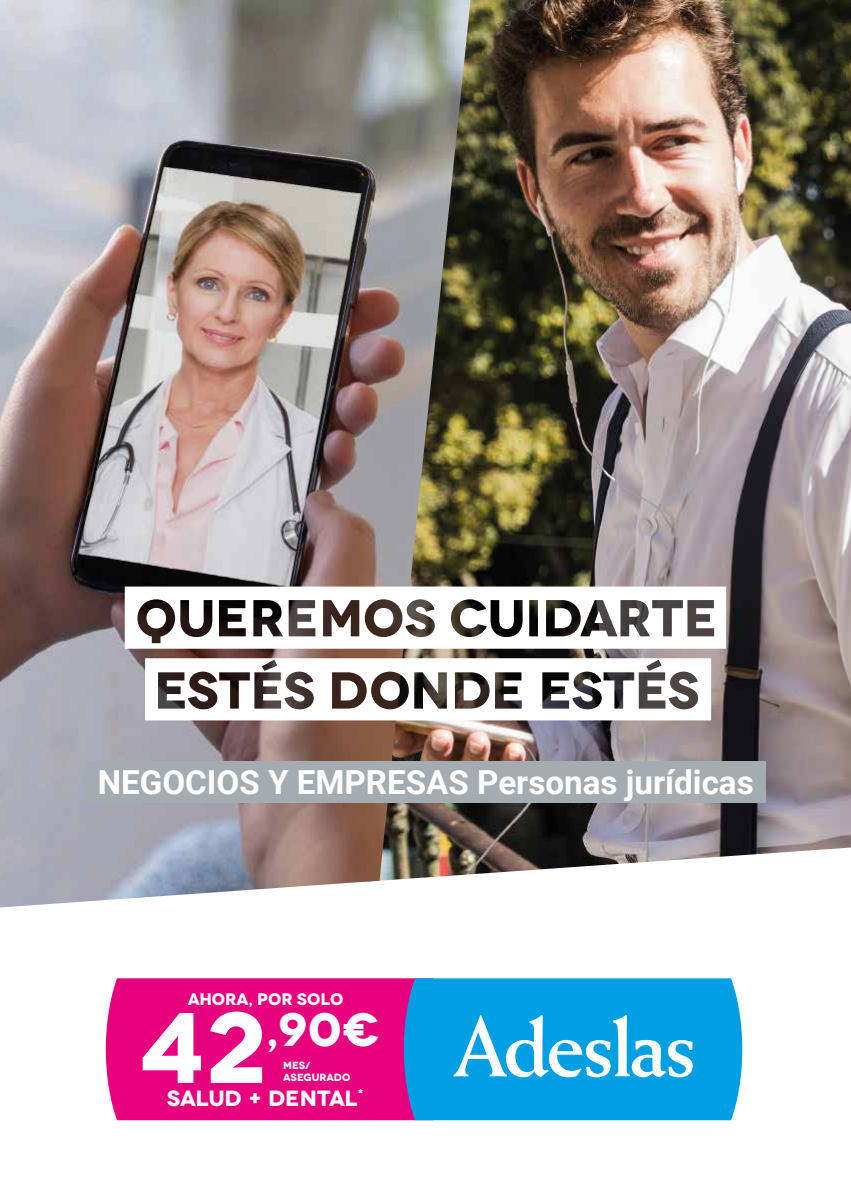
<style>
.page{position:relative;width:851px;height:1191px;background:#fff}
.page>*{position:absolute;margin:0;border:0;box-sizing:border-box;transform-origin:0 0}
.t1{font:700 46.6px "Novecentowide";color:#fff}
.t2{font:700 33.2px "Roboto";color:#fff}
.t3{font:700 22px "Novecentowide";letter-spacing:-.01em;color:#fff}
.t4{font:700 16.8px "Novecentowide";letter-spacing:-.01em;color:#fff}
.t5{font:700 10.4px/12.6px "Novecentowide";letter-spacing:-.015em;color:#fff}
.s1{font-size:99.8px}
</style>
<div class="page">
<img style="left:470px;top:0;width:380px;height:875px">
<img style="left:0;top:0;width:470px;height:907px">
<div style="left:85px;top:761px;width:680px;height:42px;background:#a4acb1"></div>
<svg style="left:125px;top:586px;width:601px;height:62px"></svg>
<svg style="left:145px;top:658px;width:566px;height:62px"></svg>
<div style="left:106px;top:978px;width:298px;height:142px;background:#e6007d"></div>
<div style="left:404px;top:978px;width:338px;height:142px;background:#009fe3"></div>
<svg style="left:453px;top:1015px;width:239px;height:62px"></svg>
<p class="t2" style="left:98px;top:759px;width:657px">NEGOCIOS Y EMPRESAS Personas jurídicas</p>
<p class="t4" style="left:188px;top:989px;width:157px">AHORA, POR SOLO</p>
<h1 class="t1" style="left:139px;top:1000px;width:242px"><span class="s1">42</span>,90€</h1>
<p class="t5" style="left:283px;top:1059px;width:68px">MES/<br>ASEGURADO</p>
<p class="t3" style="left:167px;top:1084px;width:199px">SALUD + DENTAL<sup>*</sup></p>
</div>
